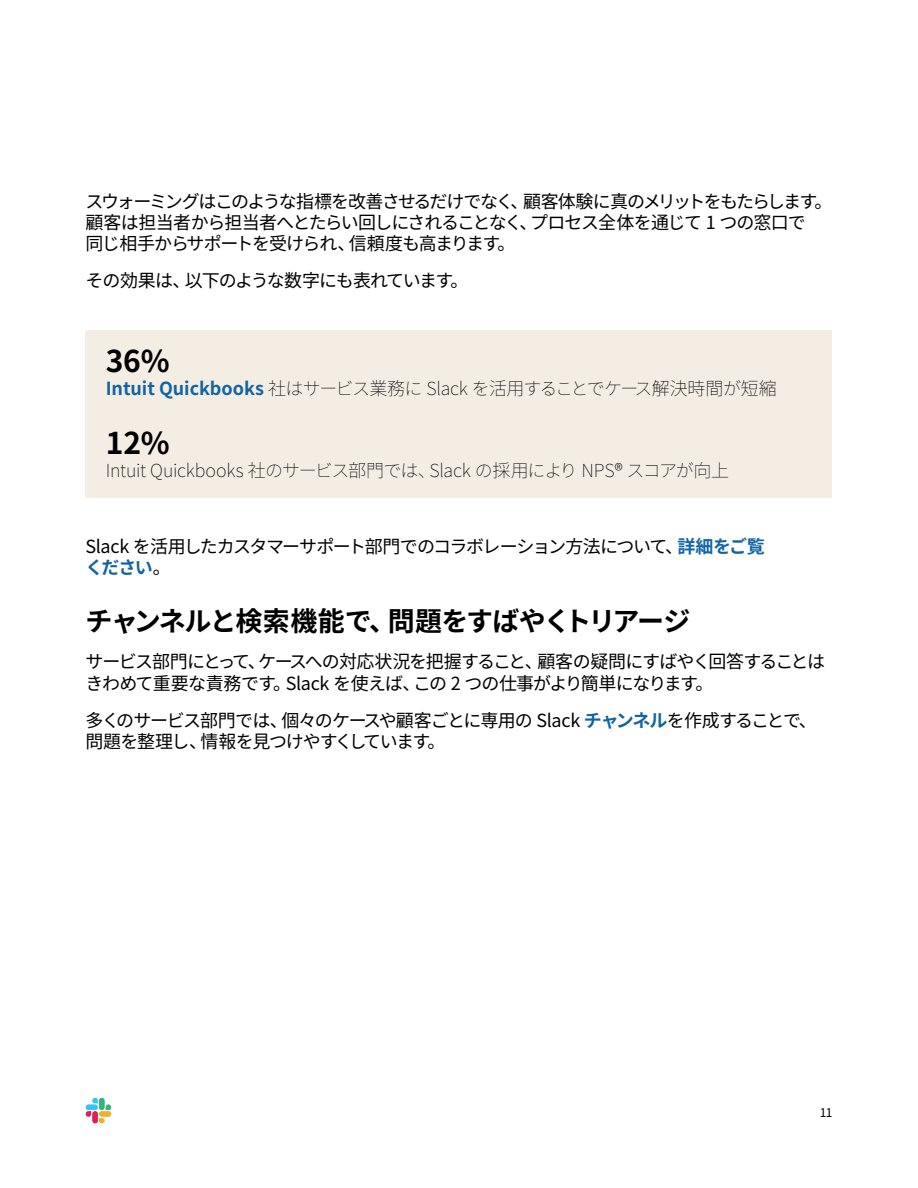
<style>
.page{position:relative;width:918px;height:1188px;background:#fff}
.page>*{position:absolute;margin:0;border:0;box-sizing:border-box;transform-origin:0 0}
.t1{font:700 30px "Noto Sans CJ Kjp";color:#000}
.t2{font:700 27px "Noto Sans CJ Kjp";letter-spacing:-.05em;color:#000}
.t3{font:18px/21px "Noto Sans CJ Kjp";letter-spacing:-.06em;color:#000}
.t4{font:100 18px "Noto Sans CJ Kjp";letter-spacing:-.025em;color:#000}
.t5{font:12px "Noto Sans CJ Kjp";color:#000}
.s1{font-weight:700;color:#1264a3}
</style>
<div class="page">
<svg style="left:86px;top:1111px;width:5px;height:6px"></svg>
<div style="left:92px;top:1111px;width:6px;height:12px;background:#e01e5a;border-radius:3px"></div>
<svg style="left:92px;top:1098px;width:6px;height:5px"></svg>
<div style="left:86px;top:1105px;width:12px;height:5px;background:#36c5f0;border-radius:3px"></div>
<svg style="left:106px;top:1105px;width:5px;height:5px"></svg>
<div style="left:99px;top:1098px;width:5px;height:12px;background:#2eb67d;border-radius:3px"></div>
<svg style="left:99px;top:1118px;width:5px;height:5px"></svg>
<div style="left:99px;top:1111px;width:12px;height:6px;background:#ecb22e;border-radius:3px"></div>
<div style="left:86px;top:330px;width:746px;height:167px;background:#f4ede4"></div>
<p class="t3" style="left:86px;top:191px;width:748px">スウォーミングはこのような指標を改善させるだけでなく、顧客体験に真のメリットをもたらします。顧客は担当者から担当者へとたらい回しにされることなく、プロセス全体を通じて 1 つの窓口で<br>同じ相手からサポートを受けられ、信頼度も高まります。</p>
<p class="t3" style="left:86px;top:271px;width:385px">その効果は、以下のような数字にも表れています。</p>
<h1 class="t1" style="left:106px;top:344px;width:65px">36%</h1>
<p class="t4" style="left:106px;top:379px;width:673px"><span class="s1">Intuit Quickbooks</span> 社はサービス業務に Slack を活用することでケース解決時間が短縮</p>
<h1 class="t1" style="left:106px;top:426px;width:65px">12%</h1>
<p class="t4" style="left:106px;top:461px;width:625px">Intuit Quickbooks 社のサービス部門では、Slack の採用により NPS® スコアが向上</p>
<p class="t3" style="left:86px;top:536px;width:681px">Slack を活用したカスタマーサポート部門でのコラボレーション方法について、<span class="s1">詳細をご覧ください</span>。</p>
<h2 class="t2" style="left:86px;top:606px;width:606px">チャンネルと検索機能で、問題をすばやくトリアージ</h2>
<p class="t3" style="left:86px;top:652px;width:741px">サービス部門にとって、ケースへの対応状況を把握すること、顧客の疑問にすばやく回答することはきわめて重要な責務です。Slack を使えば、この 2 つの仕事がより簡単になります。</p>
<p class="t3" style="left:86px;top:710px;width:733px">多くのサービス部門では、個々のケースや顧客ごとに専用の Slack <span class="s1">チャンネル</span>を作成することで、問題を整理し、情報を見つけやすくしています。</p>
<p class="t5" style="left:819px;top:1106px;width:15px">11</p>
</div>
